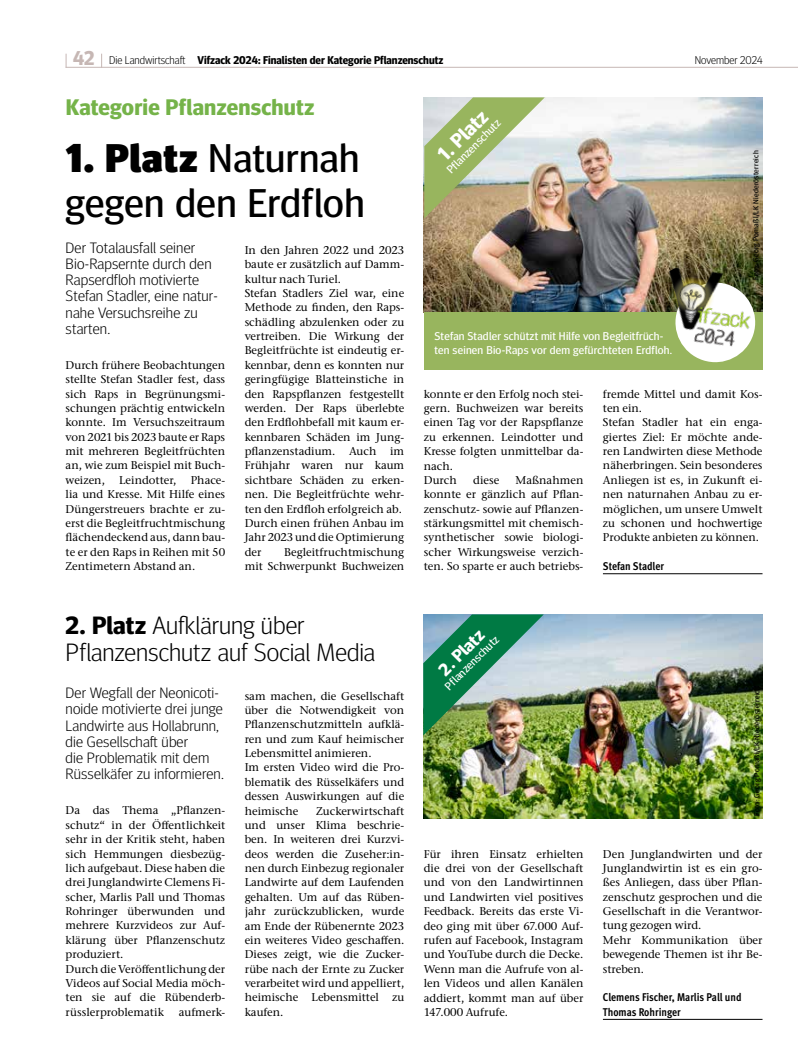
<style>
.page{position:relative;width:798px;height:1063px;background:#fff}
.page>*{position:absolute;margin:0;border:0;box-sizing:border-box;transform-origin:0 0}
.t1{font:40px/45px "Meta Head OT";letter-spacing:.01em;color:#000;scale:1.05 1}
.t2{font:300 25px/26.2px "Meta Head OT";color:#000;scale:1.05 1}
.t3{font:700 22.5px "Meta Head OT";letter-spacing:.005em;color:#75b349;scale:1.05 1}
.t4{font:700 20px "Meta Head OT";color:#fff;scale:1.05 1}
.t5{font:700 17.5px "Meta Head OT";color:#fff;scale:1.05 1}
.t6{font:300 15px/16.2px "Meta Head OT";letter-spacing:.01em;color:#000;scale:1.05 1}
.t7{font:500 11.25px/14.4px "Stone Serif ITC Pro";color:#000}
.t8{font:11.25px/14.4px "Meta Head OT";letter-spacing:.02em;color:#fff;scale:1.05 1}
.t9{font:700 11.25px "Meta Head OT";color:#000}
.t10{font:700 condensed 11.25px/14.4px "Meta OT";color:#000}
.t11{font:300 11.25px "Meta Head OT";color:#000}
.t12{font:7.5px "Meta Head OT";letter-spacing:.03em;color:#000;scale:1.05 1}
.s1{font-size:20px;color:#c6b7b4}
.s2{font-weight:300}
.s3{font-weight:900}
.s4{font-weight:700}
</style>
<div class="page">
<hr style="left:66px;top:67px;width:731px;height:1px;background:#c6b7b4">
<svg style="left:101px;top:54px;width:1px;height:13px"></svg>
<svg style="left:66px;top:54px;width:1px;height:13px"></svg>
<img style="left:423px;top:97px;width:339px;height:216px">
<img style="left:423px;top:614px;width:339px;height:205px">
<hr style="left:602px;top:574px;width:160px;height:1px;background:#000">
<hr style="left:602px;top:1019px;width:160px;height:1px;background:#000">
<div style="left:423px;top:313px;width:339px;height:57px;background:#98b55e"></div>
<svg style="left:424px;top:97px;width:120px;height:121px;background:#b6be91"></svg>
<img style="left:423px;top:614px;width:120px;height:121px">
<img style="left:645px;top:263px;width:118px;height:99px">
<p class="t9" style="left:73px;top:54px;width:371px"><span class="s1">42</span> <span class="s2">Die Landwirtschaft</span> Vifzack 2024: Finalisten der Kategorie Pflanzenschutz</p>
<p class="t11" style="left:694px;top:53px;width:69px">November 2024</p>
<h3 class="t3" style="left:66px;top:94px;width:238px">Kategorie Pflanzenschutz</h3>
<h1 class="t1" style="left:66px;top:136px;width:286px"><span class="s3">1. Platz</span> Naturnah gegen den Erdfloh</h1>
<p class="t12" style="left:751px;top:280px;width:125px;rotate:-90deg">Foto: Georg Pomaßl/LK Niederösterreich</p>
<h3 class="t4" style="left:432px;top:149px;width:60px;rotate:-45deg">1. Platz</h3>
<p class="t8" style="left:443px;top:166px;width:69px;rotate:-45deg">Pflanzenschutz</p>
<h3 class="t6" style="left:66px;top:239px;width:146px">Der Totalausfall seiner<br>Bio-Rapsernte durch den<br>Rapserdfloh motivierte<br>Stefan Stadler, eine natur&shy;nahe Versuchsreihe zu starten.</h3>
<p class="t7" style="left:66px;top:358px;width:161px;text-align:justify">Durch frühere Beobachtungen stellte Stefan Stadler fest, dass sich Raps in Begrünungsmi&shy;schungen prächtig entwickeln konnte. Im Versuchszeitraum von 2021 bis 2023 baute er Raps mit mehreren Begleitfrüchten an, wie zum Beispiel mit Buch&shy;weizen,</p>
<p class="t7" style="left:244px;top:243px;width:161px">In den Jahren 2022 und 2023 baute er zusätzlich auf Damm&shy;kultur nach Turiel.<br>Stefan Stadlers Ziel war, eine<br>Methode zu finden, den Raps&shy;schädling abzulenken oder zu vertreiben. Die Wirkung der<br>Begleitfrüchte ist eindeutig er&shy;kennbar, denn es konnten nur geringfügige Blatteinstiche in den Rapspflanzen festgestellt werden. Der Raps überlebte den Erdflohbefall mit kaum er&shy;kennbaren Schäden im Jung&shy;pflanzenstadium. Auch im<br>Frühjahr waren nur kaum sichtbare Schäden zu erken&shy;nen. Die Begleitfrüchte wehr&shy;ten den Erdfloh erfolgreich ab.<br>Durch einen frühen Anbau im<br>Jahr 2023 und die Optimierung der</p>
<p class="t8" style="left:434px;top:329px;width:228px">Stefan Stadler schützt mit Hilfe von Begleitfrüch&shy;ten seinen Bio-Raps vor dem gefürchteten Erdfloh.</p>
<p class="t7" style="left:602px;top:387px;width:161px">fremde Mittel und damit Kos&shy;ten ein.<br>Stefan Stadler hat ein enga&shy;giertes Ziel: Er möchte ande&shy;ren Landwirten diese Methode näherbringen. Sein besonderes<br>Anliegen ist es, in Zukunft ei&shy;nen naturnahen Anbau zu er&shy;möglichen, um unsere Umwelt zu schonen und hochwertige<br>Produkte anbieten zu können.</p>
<p class="t10" style="left:602px;top:559px;width:63px">Stefan Stadler</p>
<p class="t7" style="left:423px;top:387px;width:161px">konnte er den Erfolg noch stei&shy;gern. Buchweizen war bereits einen Tag vor der Rapspflanze zu erkennen. Leindotter und<br>Kresse folgten unmittelbar da&shy;nach.<br>Durch</p>
<p class="t7" style="left:119px;top:473px;width:59px">Leindotter,</p>
<p class="t7" style="left:66px;top:473px;width:161px;text-align:justify;text-indent:125px">Phace&shy;lia und Kresse. Mit Hilfe eines Düngerstreuers brachte er zu&shy;erst die Begleitfruchtmischung flächendeckend aus, dann bau&shy;te er den Raps in Reihen mit 50<br>Zentimetern Abstand an.</p>
<p class="t7" style="left:423px;top:473px;width:161px;text-align:justify;text-indent:92px">Maßnahmen konnte er gänzlich auf Pflan&shy;zenschutz- sowie auf Pflanzen&shy;stärkungsmittel mit chemisch&shy;synthetischer sowie biologi&shy;scher Wirkungsweise verzich&shy;ten. So sparte er auch betriebs-</p>
<p class="t7" style="left:473px;top:473px;width:27px">diese</p>
<p class="t7" style="left:244px;top:545px;width:161px;text-align:right">Begleitfruchtmischung<br>mit Schwerpunkt Buchweizen</p>
<h2 class="t2" style="left:66px;top:612px;width:296px"><span class="s4">2. Platz</span> Aufklärung über<br>Pflanzenschutz auf Social Media</h2>
<h3 class="t6" style="left:66px;top:685px;width:152px">Der Wegfall der Neonicoti&shy;noide motivierte drei junge<br>Landwirte aus Hollabrunn, die Gesellschaft über<br>die Problematik mit dem<br>Rüsselkäfer zu informieren.</h3>
<p class="t7" style="left:66px;top:803px;width:161px">Da das Thema „Pflanzen&shy;schutz“ in der Öffentlichkeit sehr in der Kritik steht, haben sich Hemmungen diesbezüg&shy;lich aufgebaut. Diese haben die drei Junglandwirte Clemens Fi&shy;scher, Marlis Pall und Thomas<br>Rohringer überwunden und mehrere Kurzvideos zur Auf&shy;klärung über Pflanzenschutz produziert.<br>Durch die Veröffentlichung der<br>Videos auf Social Media möch&shy;ten sie auf die Rübenderb&shy;rüsslerproblematik</p>
<p class="t7" style="left:179px;top:1005px;width:48px">aufmerk-</p>
<p class="t7" style="left:244px;top:688px;width:161px">sam machen, die Gesellschaft über die Notwendigkeit von<br>Pflanzenschutzmitteln aufklä&shy;ren und zum Kauf heimischer<br>Lebensmittel animieren.<br>Im ersten Video wird die Pro&shy;blematik des Rüsselkäfers und dessen Auswirkungen auf die heimische</p>
<p class="t7" style="left:244px;top:804px;width:161px;text-align:justify;text-indent:71px">Zuckerwirtschaft und unser Klima beschrie&shy;ben. In weiteren drei Kurzvi&shy;deos werden die Zuseher:in&shy;nen durch Einbezug regionaler Landwirte auf dem Laufenden gehalten. Um auf das Rüben&shy;jahr zurückzublicken, wurde am Ende der Rübenernte 2023 ein weiteres Video geschaffen.<br>Dieses zeigt, wie die Zucker&shy;rübe nach der Ernte zu Zucker verarbeitet wird und appelliert, heimische Lebensmittel zu kaufen.</p>
<h3 class="t5" style="left:434px;top:665px;width:55px;rotate:-45deg">2. Platz</h3>
<p class="t8" style="left:441px;top:683px;width:69px;rotate:-45deg">Pflanzenschutz</p>
<p class="t7" style="left:423px;top:847px;width:161px;text-align:justify">Für ihren Einsatz erhielten die drei von der Gesellschaft und von den Landwirtinnen und Landwirten viel positives Feedback. Bereits das erste Vi&shy;deo ging mit über 67.000 Auf&shy;rufen auf Facebook, Instagram und YouTube durch die Decke.<br>Wenn man die Aufrufe von al&shy;len Videos und allen Kanälen addiert, kommt man auf über 147.000 Aufrufe.</p>
<p class="t12" style="left:752px;top:816px;width:125px;rotate:-90deg">Foto: Georg Pomaßl/LK Niederösterreich</p>
<p class="t7" style="left:602px;top:847px;width:161px">Den Junglandwirten und der<br>Junglandwirtin ist es ein gro&shy;ßes Anliegen, dass über Pflan&shy;zenschutz gesprochen und die<br>Gesellschaft in die Verantwor&shy;tung gezogen wird.<br>Mehr Kommunikation über bewegende Themen ist ihr Be&shy;streben.</p>
<p class="t10" style="left:602px;top:990px;width:140px">Clemens Fischer, Marlis Pall und<br>Thomas Rohringer</p>
</div>
